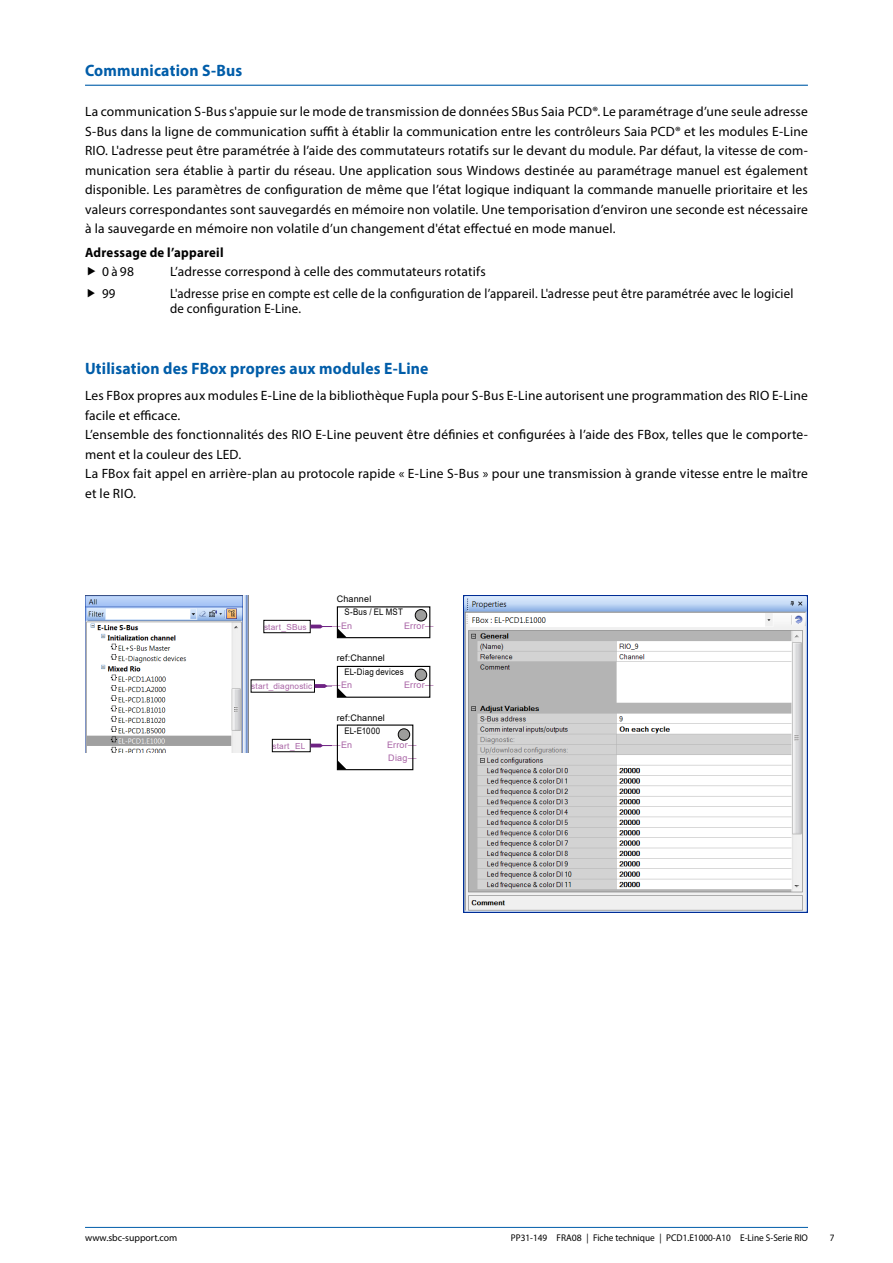
<style>
.page{position:relative;width:893px;height:1263px;background:#fff}
.page>*{position:absolute;margin:0;border:0;box-sizing:border-box;transform-origin:0 0}
.Grundtext__Untertite{font:700 16.5px "Myriad Pro";letter-spacing:.01em;color:#005da9;scale:.95 1}
.Tabellentitel__blau{font:700 16.5px "Myriad Pro";letter-spacing:.01em;color:#005da9;scale:.95 1}
.Grundtext__9_13pt{font:13.5px/19.5px "Myriad Pro";letter-spacing:.015em;color:#000}
.Grundtext__9_13pt-2{font:13.5px/15px "Myriad Pro";letter-spacing:.015em;color:#000;scale:.95 1}
.Grundtext__bold__9_1{font:700 13.5px "Myriad Pro";letter-spacing:.02em;color:#000;scale:.95 1}
.t1{font:9.75px "Myriad Pro";color:#000;scale:.95 1}
.t2{font:9.75px "Myriad Pro";color:#000}
.t3{font:9px "Arial";letter-spacing:.02em;color:#000;scale:.88 1}
.t4{font:9px "Arial";letter-spacing:.02em;color:#a863a5}
.t5{font:9px "Arial";letter-spacing:.02em;color:#000}
.t6{font:8.25px "Arial";letter-spacing:.02em;color:#a863a5}
</style>
<div class="page">
<div style="left:337px;top:606px;width:93px;height:32px;border:1px solid #000"></div>
<svg style="left:338px;top:628px;width:9px;height:9px"></svg>
<div style="left:415px;top:609px;width:12px;height:12px;background:#9d9d9c;border-radius:50%"></div>
<div style="left:415px;top:609px;width:12px;height:12px;border:1px solid #000;border-radius:50%"></div>
<div style="left:337px;top:724px;width:76px;height:46px;border:1px solid #000"></div>
<svg style="left:338px;top:760px;width:9px;height:9px"></svg>
<div style="left:398px;top:729px;width:12px;height:11px;background:#9d9d9c;border-radius:50%"></div>
<div style="left:398px;top:729px;width:12px;height:11px;border:1px solid #000;border-radius:50%"></div>
<div style="left:337px;top:666px;width:93px;height:32px;border:1px solid #000"></div>
<svg style="left:338px;top:688px;width:9px;height:9px"></svg>
<div style="left:415px;top:669px;width:12px;height:11px;background:#9d9d9c;border-radius:50%"></div>
<div style="left:415px;top:669px;width:12px;height:12px;border:1px solid #000;border-radius:50%"></div>
<div style="left:264px;top:620px;width:46px;height:13px;border:1px solid #000"></div>
<div style="left:272px;top:739px;width:38px;height:13px;border:1px solid #000"></div>
<svg style="left:310px;top:625px;width:22px;height:3px"></svg>
<svg style="left:310px;top:744px;width:22px;height:3px"></svg>
<svg style="left:315px;top:684px;width:17px;height:4px"></svg>
<img style="left:85px;top:595px;width:163px;height:158px">
<img style="left:463px;top:595px;width:345px;height:317px">
<hr style="left:85px;top:1227px;width:723px;height:1px;background:#005da9">
<hr style="left:85px;top:85px;width:723px;height:1px;background:#005da9">
<p class="Tabellentitel__blau" style="left:85px;top:60px;width:167px">Communication S-Bus</p>
<p class="Grundtext__9_13pt" style="left:85px;top:102px;width:724px;text-align:justify">La communication S-Bus s'appuie sur le mode de transmission de données SBus Saia PCD®. Le paramétrage d’une seule adresse S-Bus dans la ligne de communication suffit à établir la communication entre les contrôleurs Saia PCD® et les modules E-Line RIO. L'adresse peut être paramétrée à l’aide des commutateurs rotatifs sur le devant du module. Par défaut, la vitesse de com&shy;munication sera établie à partir du réseau. Une application sous Windows destinée au paramétrage manuel est également disponible. Les paramètres de configuration de même que l’état logique indiquant la commande manuelle prioritaire et les valeurs correspondantes sont sauvegardés en mémoire non volatile. Une temporisation d’environ une seconde est nécessaire à la sauvegarde en mémoire non volatile d’un changement d'état effectué en mode manuel.</p>
<p class="Grundtext__bold__9_1" style="left:85px;top:244px;width:147px">Adressage de l’appareil</p>
<p class="Grundtext__9_13pt" style="left:102px;top:262px;width:33px">0à98</p>
<p class="Grundtext__9_13pt" style="left:170px;top:262px;width:317px">L’adresse correspond à celle des commutateurs rotatifs</p>
<p class="Grundtext__9_13pt-2" style="left:102px;top:286px;width:16px">99</p>
<p class="Grundtext__9_13pt-2" style="left:170px;top:286px;width:658px">L'adresse prise en compte est celle de la configuration de l’appareil. L'adresse peut être paramétrée avec le logiciel de configuration E-Line.</p>
<p class="Grundtext__Untertite" style="left:85px;top:358px;width:363px">Utilisation des FBox propres aux modules E-Line</p>
<p class="Grundtext__9_13pt" style="left:85px;top:386px;width:724px">Les FBox propres aux modules E-Line de la bibliothèque Fupla pour S-Bus E-Line autorisent une programmation des RIO E-Line facile et efficace.</p>
<p class="Grundtext__9_13pt" style="left:85px;top:425px;width:724px">L’ensemble des fonctionnalités des RIO E-Line peuvent être définies et configurées à l’aide des FBox, telles que le comporte&shy;ment et la couleur des LED.</p>
<p class="Grundtext__9_13pt" style="left:85px;top:464px;width:724px">La FBox fait appel en arrière-plan au protocole rapide « E-Line S-Bus » pour une transmission à grande vitesse entre le maître et le RIO.</p>
<p class="t6" style="left:264px;top:621px;width:44px">start_SBus</p>
<p class="t6" style="left:251px;top:680px;width:62px">start_diagnostic</p>
<p class="t6" style="left:273px;top:740px;width:34px">start_EL</p>
<p class="t5" style="left:337px;top:592px;width:36px">Channel</p>
<p class="t3" style="left:344px;top:606px;width:68px">S-Bus / EL MST</p>
<p class="t4" style="left:332px;top:619px;width:22px">―En</p>
<p class="t4" style="left:404px;top:619px;width:31px">Error―</p>
<p class="t5" style="left:337px;top:652px;width:50px">ref:Channel</p>
<p class="t3" style="left:344px;top:665px;width:69px">EL-Diag devices</p>
<p class="t4" style="left:332px;top:679px;width:22px">―En</p>
<p class="t4" style="left:404px;top:679px;width:31px">Error―</p>
<p class="t5" style="left:337px;top:712px;width:50px">ref:Channel</p>
<p class="t3" style="left:344px;top:725px;width:42px">EL-E1000</p>
<p class="t4" style="left:332px;top:739px;width:22px">―En</p>
<p class="t4" style="left:387px;top:739px;width:31px">Error―</p>
<p class="t4" style="left:388px;top:752px;width:30px">Diag―</p>
<p class="t2" style="left:85px;top:1231px;width:94px">www.sbc-support.com</p>
<p class="t1" style="left:511px;top:1231px;width:314px">PP31-149 FRA08 | Fiche technique | PCD1.E1000-A10 E-Line S-Serie RIO</p>
<p class="t1" style="left:830px;top:1231px;width:7px">7</p>
</div>
